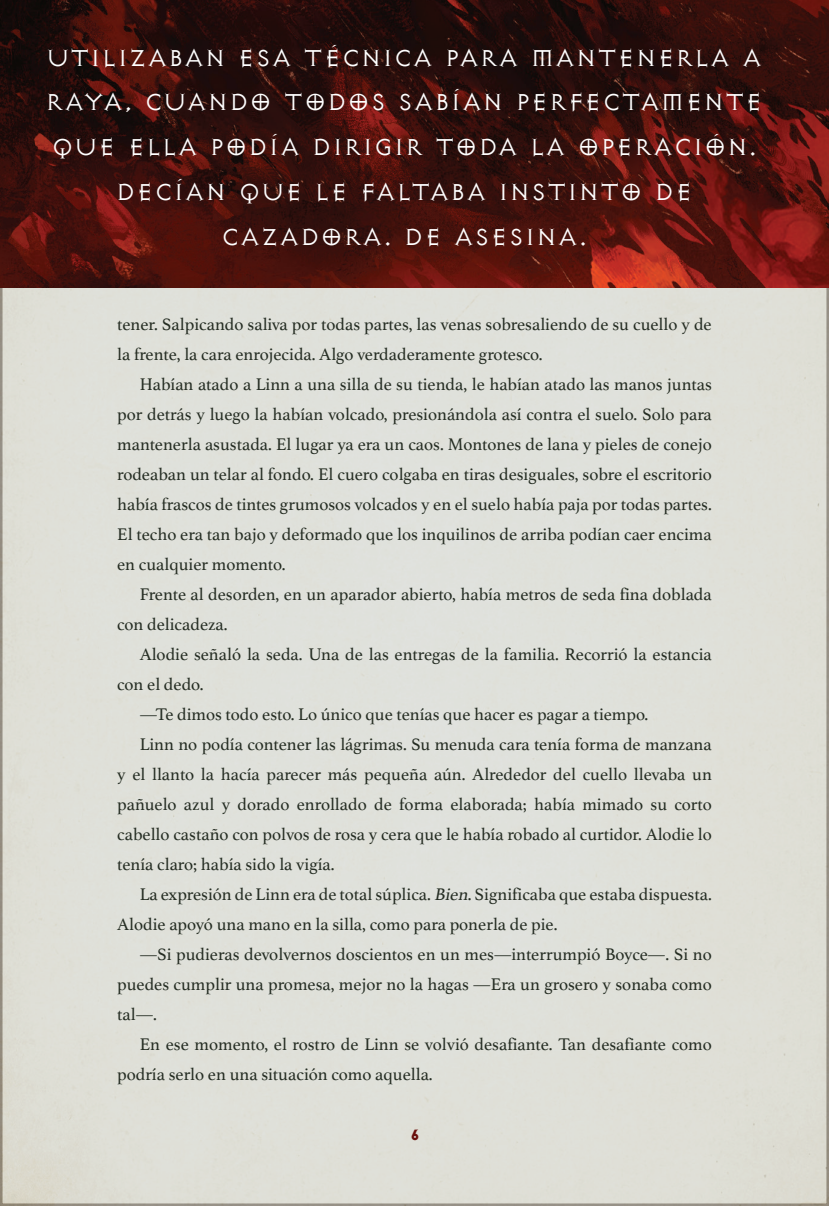
<style>
.page{position:relative;width:829px;height:1206px;background:#fff}
.page>*{position:absolute;margin:0;border:0;box-sizing:border-box;transform-origin:0 0}
.t1{font:300 27.5px/45px "Exocet Blizzard OT";color:#fff;text-align:center}
.t2{font:17.75px/30px "Athelas";color:#252d23}
.t3{font:800 17.75px "Exocet Blizzard OT";color:#690f0c}
.s1{font-style:italic}
</style>
<div class="page">
<div style="left:0;top:0;width:828px;height:1206px;background:#dfe0d9"></div>
<img style="left:0;top:0;width:828px;height:288px">
<h1 class="t1" style="left:45px;top:35px;width:719px">UTILIZABAN ESA TÉCNICA PARA MANTENERLA A RAYA, CUANDO TODOS SABÍAN PERFECTAMENTE QUE ELLA PODÍA DIRIGIR TODA LA OPERACIÓN.<br>DECÍAN QUE LE FALTABA INSTINTO DE CAZADORA. DE ASESINA.</h1>
<p class="t2" style="left:117px;top:309px;width:595px">tener. Salpicando saliva por todas partes, las venas sobresaliendo de su cuello y de la frente, la cara enrojecida. Algo verdaderamente grotesco.</p>
<p class="t2" style="left:117px;top:369px;width:596px;text-align:justify;text-indent:23px">Habían atado a Linn a una silla de su tienda, le habían atado las manos juntas por detrás y luego la habían volcado, presionándola así contra el suelo. Solo para mantenerla asustada. El lugar ya era un caos. Montones de lana y pieles de conejo rodeaban un telar al fondo. El cuero colgaba en tiras desiguales, sobre el escritorio había frascos de tintes grumosos volcados y en el suelo había paja por todas partes.<br>El techo era tan bajo y deformado que los inquilinos de arriba podían caer encima en cualquier momento.</p>
<p class="t2" style="left:117px;top:579px;width:595px;text-indent:23px">Frente al desorden, en un aparador abierto, había metros de seda fina doblada con delicadeza.</p>
<p class="t2" style="left:140px;top:639px;width:573px">Alodie señaló la seda. Una de las entregas de la familia. Recorrió la estancia</p>
<p class="t2" style="left:117px;top:669px;width:88px">con el dedo.</p>
<p class="t2" style="left:140px;top:699px;width:510px">—Te dimos todo esto. Lo único que tenías que hacer es pagar a tiempo.</p>
<p class="t2" style="left:140px;top:729px;width:573px">Linn no podía contener las lágrimas. Su menuda cara tenía forma de manzana</p>
<p class="t2" style="left:117px;top:759px;width:596px">y el llanto la hacía parecer más pequeña aún. Alrededor del cuello llevaba un</p>
<p class="t2" style="left:117px;top:789px;width:596px">pañuelo azul y dorado enrollado de forma elaborada; había mimado su corto</p>
<p class="t2" style="left:117px;top:819px;width:596px">cabello castaño con polvos de rosa y cera que le había robado al curtidor. Alodie lo</p>
<p class="t2" style="left:117px;top:849px;width:219px">tenía claro; había sido la vigía.</p>
<p class="t2" style="left:140px;top:879px;width:573px">La expresión de Linn era de total súplica. <span class="s1">Bien</span>. Significaba que estaba dispuesta.</p>
<p class="t2" style="left:117px;top:909px;width:441px">Alodie apoyó una mano en la silla, como para ponerla de pie.</p>
<p class="t2" style="left:140px;top:939px;width:573px">—Si pudieras devolvernos doscientos en un mes—interrumpió Boyce—. Si no</p>
<p class="t2" style="left:117px;top:969px;width:596px">puedes cumplir una promesa, mejor no la hagas —Era un grosero y sonaba como</p>
<p class="t2" style="left:117px;top:999px;width:41px">tal—.</p>
<p class="t2" style="left:140px;top:1029px;width:573px">En ese momento, el rostro de Linn se volvió desafiante. Tan desafiante como</p>
<p class="t2" style="left:117px;top:1059px;width:317px">podría serlo en una situación como aquella.</p>
<p class="t3" style="left:409px;top:1126px;width:12px">6</p>
</div>
